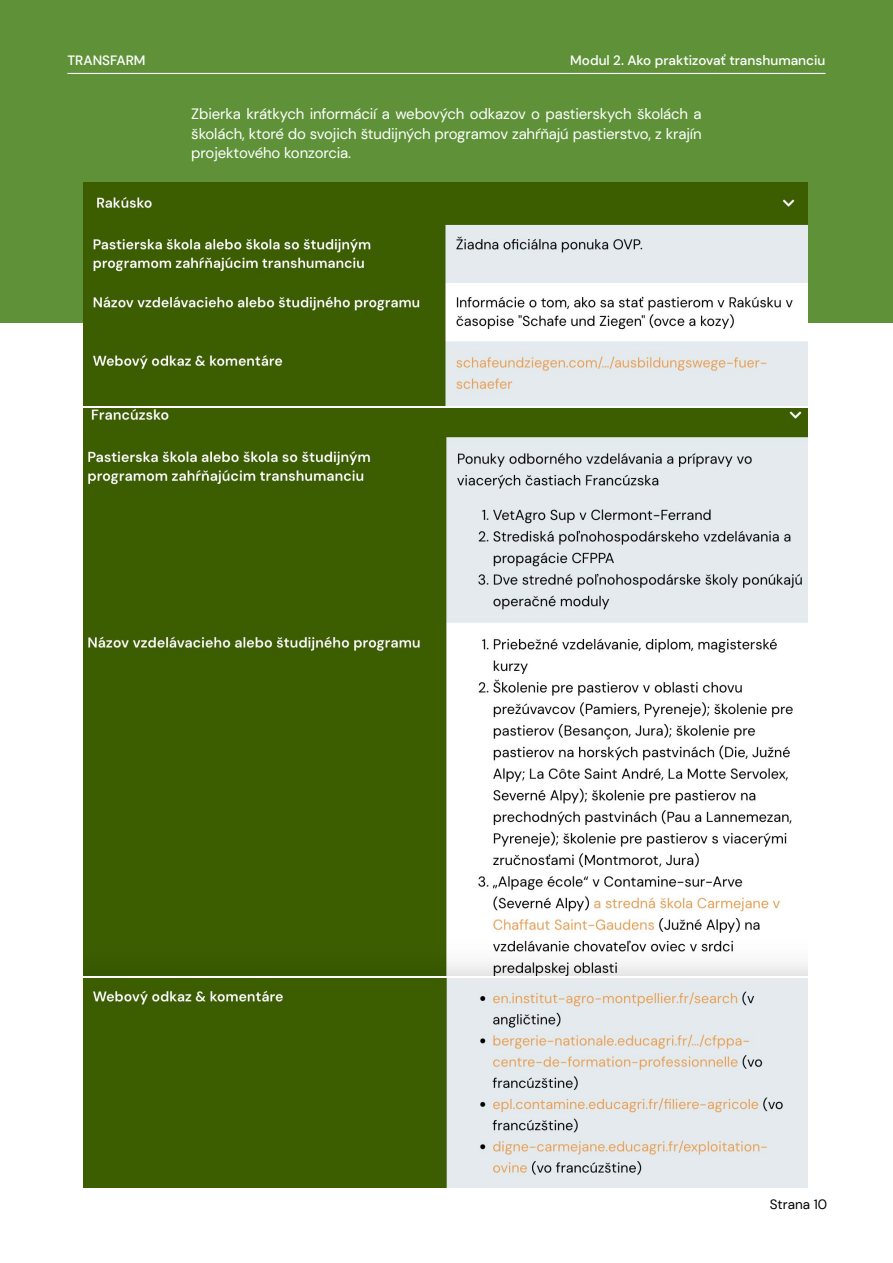
<style>
.page{position:relative;width:893px;height:1263px;background:#fff}
.page>*{position:absolute;margin:0;border:0;box-sizing:border-box;transform-origin:0 0}
.t1{font:15px/19.5px "DM Sans";letter-spacing:-.01em;color:#fff;text-align:justify}
.t2{font:500 13.5px "DM Sans";color:#fff}
.t3{font:13.5px "DM Sans";color:#000}
</style>
<div class="page">
<div style="left:0;top:0;width:893px;height:322px;background:#5e9138"></div>
<hr style="left:68px;top:73px;width:757px;height:1px;background:#fff">
<img style="left:84px;top:183px;width:723px;height:222px">
<img style="left:84px;top:409px;width:723px;height:566px">
<img style="left:84px;top:979px;width:723px;height:209px">
<p class="t2" style="left:68px;top:52px;width:80px">TRANSFARM</p>
<p class="t2" style="left:570px;top:52px;width:257px">Modul 2. Ako praktizovať transhumanciu</p>
<p class="t1" style="left:191px;top:104px;width:512px">Zbierka krátkych informácií a webových odkazov o pastierskych školách a školách, ktoré do svojich študijných programov zahŕňajú pastierstvo, z krajín projektového konzorcia.</p>
<p class="t3" style="left:770px;top:1196px;width:59px">Strana 10</p>
</div>
